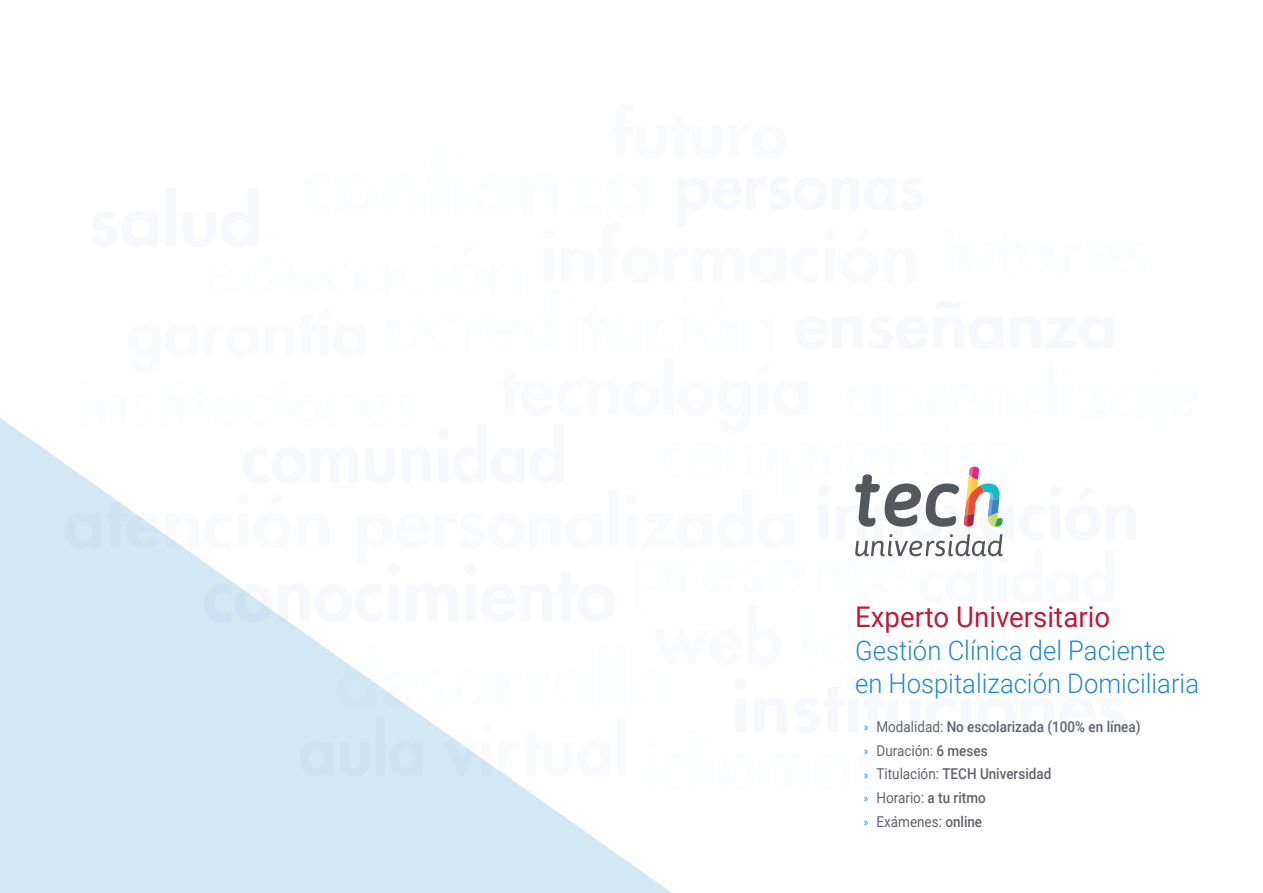
<style>
.page{position:relative;width:1263px;height:893px;background:#fff}
.page>*{position:absolute;margin:0;border:0;box-sizing:border-box;transform-origin:0 0}
.t1{font:28.5px "Roboto";color:#ba1e3c}
.t2{font:300 27px/33px "Roboto";color:#2488c9;scale:.95 1}
.t3{font:500 15px/23.7px "Roboto";color:#61646a;scale:.9 1}
.s1{font-family:"Myriad Pro";font-weight:400;font-size:12px;color:#2488c9}
.s2{font-weight:400}
</style>
<div class="page">
<svg style="left:0;top:418px;width:672px;height:475px;background:#d8e9f5"></svg>
<svg style="left:64px;top:418px;width:939px;height:372px"></svg>
<h1 class="t1" style="left:855px;top:597px;width:256px">Experto Universitario</h1>
<h2 class="t2" style="left:855px;top:633px;width:363px">Gestión Clínica del Paciente en Hospitalización Domiciliaria</h2>
<p class="t3" style="left:864px;top:714px;width:309px"><span class="s1">»</span> <span class="s2">Modalidad:</span> No escolarizada (100% en línea) <span class="s1">»</span> <span class="s2">Duración:</span> 6 meses<br><span class="s1">»</span> <span class="s2">Titulación:</span> TECH Universidad<br><span class="s1">»</span> <span class="s2">Horario:</span> a tu ritmo<br><span class="s1">»</span> <span class="s2">Exámenes:</span> online</p>
</div>
